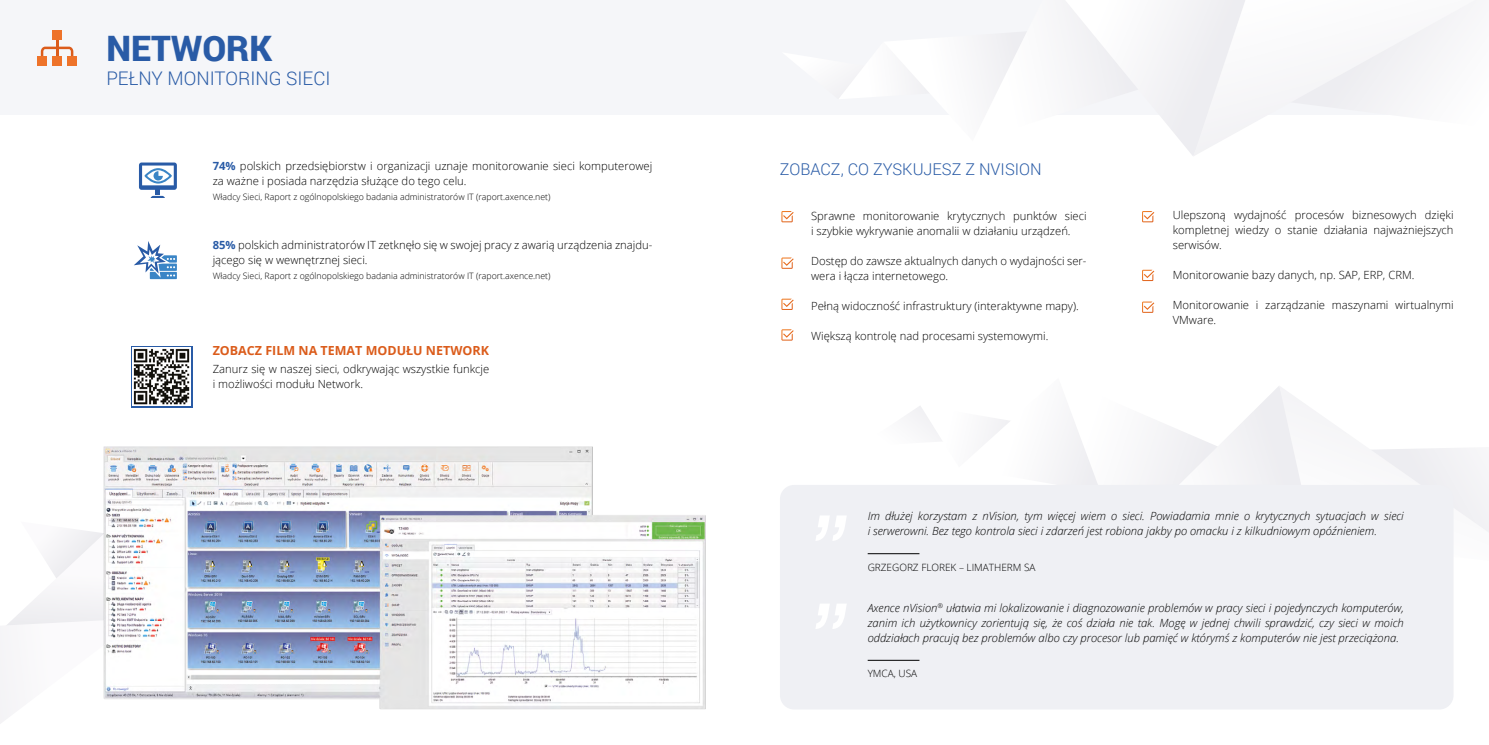
<style>
.page{position:relative;width:1489px;height:745px;background:#fff}
.page>*{position:absolute;margin:0;border:0;box-sizing:border-box;transform-origin:0 0}
.t1{font:900 35px "Roboto";color:#295ba6}
.t2{font:300 18.75px "Roboto";color:#295ba6}
.t3{font:300 16.25px "Roboto";color:#295ba6}
.t4{font:700 12.5px "Open Sans";color:#db5c1b}
.t5{font:300 11.25px/15px "Open Sans";color:#000}
.t6{font:italic 300 11.25px/15px "Open Sans";color:#000;text-align:justify}
.t7{font:300 10px "Open Sans";color:#000}
.t8{font:300 8.75px "Open Sans";color:#000}
.s1{font-weight:700;color:#295ba6}
</style>
<div class="page">
<svg style="left:907px;top:386px;width:581px;height:168px"></svg>
<div style="left:744px;top:0;width:744px;height:114px;background:#f5f6f9"></div>
<div style="left:0;top:0;width:744px;height:114px;background:#f5f6f9"></div>
<svg style="left:0;top:538px;width:64px;height:185px"></svg>
<div style="left:780px;top:484px;width:673px;height:225px;background:#eff0f4;border-radius:14px"></div>
<hr style="left:867px;top:659px;width:52px;height:1px;background:#000">
<svg style="left:816px;top:604px;width:30px;height:24px"></svg>
<svg style="left:41px;top:40px;width:32px;height:16px"></svg>
<div style="left:52px;top:30px;width:10px;height:10px;background:#ee732a"></div>
<div style="left:52px;top:56px;width:10px;height:10px;background:#ee732a"></div>
<div style="left:37px;top:56px;width:10px;height:10px;background:#ee732a"></div>
<div style="left:67px;top:56px;width:10px;height:10px;background:#ee732a"></div>
<hr style="left:867px;top:553px;width:52px;height:1px;background:#000">
<svg style="left:816px;top:516px;width:30px;height:24px"></svg>
<img style="left:64px;top:446px;width:642px;height:263px">
<svg style="left:139px;top:162px;width:38px;height:36px"></svg>
<svg style="left:134px;top:241px;width:43px;height:38px"></svg>
<div style="left:131px;top:345px;width:61px;height:62px;background:linear-gradient(to right,#fff,#fff)"></div>
<img style="left:133px;top:347px;width:58px;height:58px">
<svg style="left:781px;top:211px;width:12px;height:11px"></svg>
<svg style="left:1142px;top:211px;width:12px;height:11px"></svg>
<svg style="left:781px;top:257px;width:12px;height:11px"></svg>
<svg style="left:1142px;top:269px;width:12px;height:12px"></svg>
<svg style="left:781px;top:298px;width:12px;height:12px"></svg>
<svg style="left:1142px;top:301px;width:12px;height:11px"></svg>
<svg style="left:781px;top:329px;width:12px;height:11px"></svg>
<svg style="left:1158px;top:114px;width:230px;height:42px"></svg>
<h1 class="t1" style="left:106px;top:24px;width:167px">NETWORK</h1>
<h2 class="t2" style="left:106px;top:66px;width:226px">PEŁNY MONITORING SIECI</h2>
<p class="t5" style="left:213px;top:158px;width:441px"><span class="s1">74%</span> polskich przedsiębiorstw i organizacji uznaje monitorowanie sieci komputerowej za ważne i posiada narzędzia służące do tego celu.</p>
<p class="t8" style="left:213px;top:190px;width:339px">Władcy Sieci, Raport z ogólnopolskiego badania administratorów IT (raport.axence.net)</p>
<p class="t5" style="left:213px;top:236px;width:441px"><span class="s1">85%</span> polskich administratorów IT zetknęło się w swojej pracy z awarią urządzenia znajdu&shy;jącego się w wewnętrznej sieci.</p>
<p class="t8" style="left:213px;top:269px;width:339px">Władcy Sieci, Raport z ogólnopolskiego badania administratorów IT (raport.axence.net)</p>
<p class="t4" style="left:213px;top:341px;width:278px">ZOBACZ FILM NA TEMAT MODUŁU NETWORK</p>
<p class="t5" style="left:213px;top:360px;width:278px">Zanurz się w naszej sieci, odkrywając wszystkie funkcje i możliwości modułu Network.</p>
<h3 class="t3" style="left:780px;top:157px;width:263px">ZOBACZ, CO ZYSKUJESZ Z NVISION</h3>
<p class="t5" style="left:811px;top:207px;width:277px">Sprawne monitorowanie krytycznych punktów sieci i szybkie wykrywanie anomalii w działaniu urządzeń.</p>
<p class="t5" style="left:811px;top:252px;width:277px">Dostęp do zawsze aktualnych danych o wydajności ser&shy;wera i łącza internetowego.</p>
<p class="t5" style="left:811px;top:297px;width:269px">Pełną widoczność infrastruktury (interaktywne mapy).</p>
<p class="t5" style="left:811px;top:327px;width:239px">Większą kontrolę nad procesami systemowymi.</p>
<p class="t5" style="left:1172px;top:207px;width:282px;text-align:justify">Ulepszoną wydajność procesów biznesowych dzięki kompletnej wiedzy o stanie działania najważniejszych serwisów.</p>
<p class="t5" style="left:1172px;top:267px;width:243px">Monitorowanie bazy danych, np. SAP, ERP, CRM.</p>
<p class="t5" style="left:1172px;top:297px;width:282px">Monitorowanie i zarządzanie maszynami wirtualnymi<br>VMware.</p>
<p class="t6" style="left:867px;top:508px;width:537px">Im dłużej korzystam z nVision, tym więcej wiem o sieci. Powiadamia mnie o krytycznych sytuacjach w sieci i serwerowni. Bez tego kontrola sieci i zdarzeń jest robiona jakby po omacku i z kilkudniowym opóźnieniem.</p>
<p class="t7" style="left:867px;top:560px;width:169px">GRZEGORZ FLOREK – LIMATHERM SA</p>
<p class="t6" style="left:867px;top:599px;width:537px">Axence nVision<sup>®</sup> ułatwia mi lokalizowanie i diagnozowanie problemów w pracy sieci i pojedynczych komputerów, zanim ich użytkownicy zorientują się, że coś działa nie tak. Mogę w jednej chwili sprawdzić, czy sieci w moich oddziałach pracują bez problemów albo czy procesor lub pamięć w którymś z komputerów nie jest przeciążona.</p>
<p class="t7" style="left:867px;top:666px;width:51px">YMCA, USA</p>
</div>
